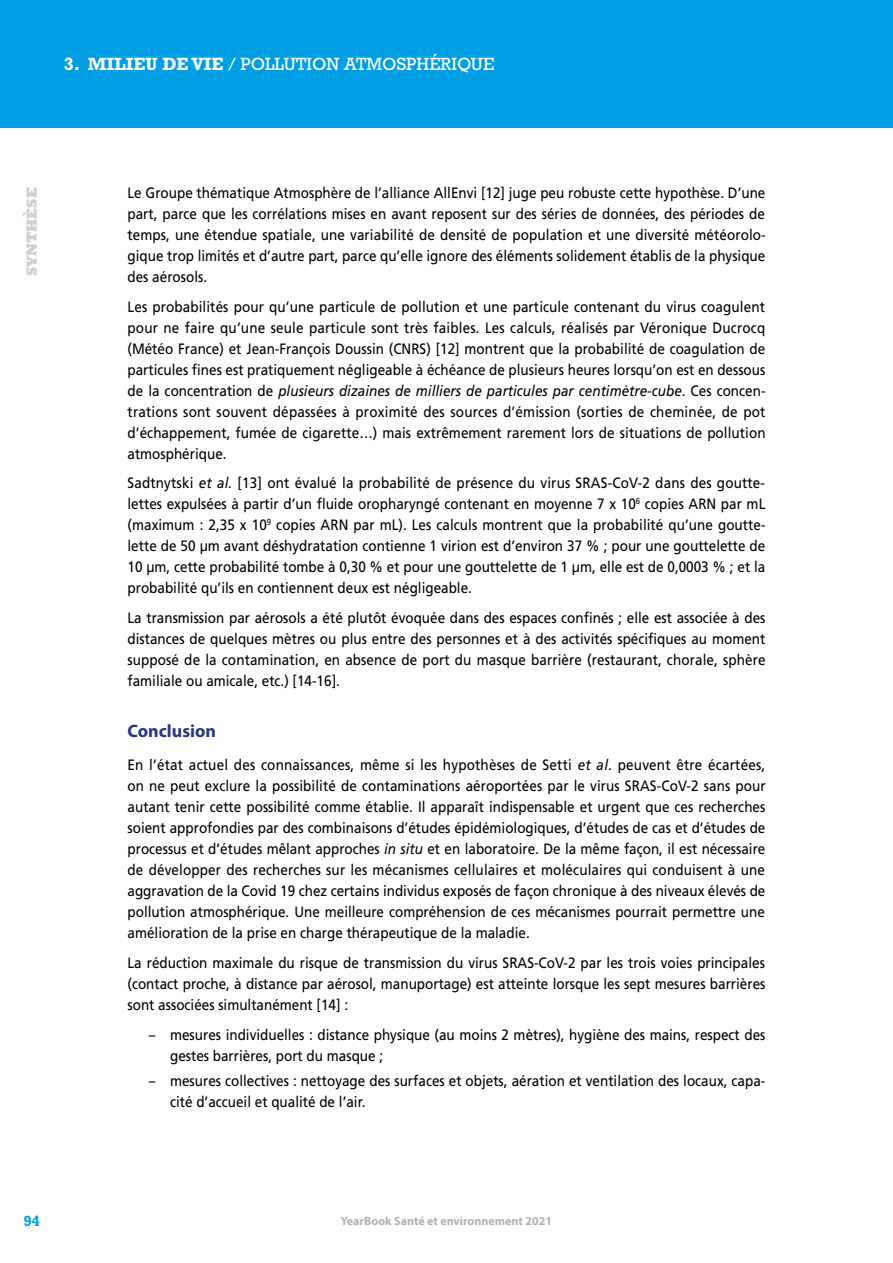
<style>
.page{position:relative;width:893px;height:1263px;background:#fff}
.page>*{position:absolute;margin:0;border:0;box-sizing:border-box;transform-origin:0 0}
.t1{font:18px "Rockwell Std";color:#fff}
.t2{font:700 18px "Myriad Pro";color:#283583}
.t3{font:15px/21px "Frutiger LT Std";color:#000;text-align:justify;scale:.9 1}
.t4{font:800 15px "Rockwell Std";color:#d0d0d0}
.t5{font:700 15px "Rockwell Std";color:#009fe3}
.t6{font:700 12px "Myriad Pro";color:#b3b2b2}
.s1{font-weight:700}
.s2{font-style:italic}
</style>
<div class="page">
<div style="left:0;top:0;width:893px;height:128px;background:#009fe3"></div>
<p class="t1" style="left:64px;top:53px;width:432px"><span class="s1">3. MILIEU DE VIE</span> / POLLUTION ATMOSPHÉRIQUE</p>
<p class="t4" style="left:23px;top:276px;width:91px;rotate:-90deg">SYNTHÈSE</p>
<p class="t5" style="left:24px;top:1211px;width:18px">94</p>
<p class="t3" style="left:128px;top:183px;width:711px">Le Groupe thématique Atmosphère de l’alliance AllEnvi [12] juge peu robuste cette hypothèse. D’une part, parce que les corrélations mises en avant reposent sur des séries de données, des périodes de temps, une étendue spatiale, une variabilité de densité de population et une diversité météorolo&shy;gique trop limités et d’autre part, parce qu’elle ignore des éléments solidement établis de la physique des aérosols.</p>
<p class="t3" style="left:128px;top:296px;width:710px">Les probabilités pour qu’une particule de pollution et une particule contenant du virus coagulent pour ne faire qu’une seule particule sont très faibles. Les calculs, réalisés par Véronique Ducrocq (Météo France) et Jean-François Doussin (CNRS) [12] montrent que la probabilité de coagulation de particules fines est pratiquement négligeable à échéance de plusieurs heures lorsqu’on est en dessous de la concentration de <span class="s2">plusieurs dizaines de milliers de particules par centimètre-cube</span>. Ces concen&shy;trations sont souvent dépassées à proximité des sources d’émission (sorties de cheminée, de pot d’échappement, fumée de cigarette…) mais extrêmement rarement lors de situations de pollution atmosphérique.</p>
<p class="t3" style="left:128px;top:473px;width:710px">Sadtnytski <span class="s2">et al.</span> [13] ont évalué la probabilité de présence du virus SRAS-CoV-2 dans des goutte&shy;lettes expulsées à partir d’un fluide oropharyngé contenant en moyenne 7 x 10<sup>6</sup> copies ARN par mL (maximum : 2,35 x 10<sup>9</sup> copies ARN par mL). Les calculs montrent que la probabilité qu’une goutte&shy;lette de 50 µm avant déshydratation contienne 1 virion est d’environ 37 % ; pour une gouttelette de 10 µm, cette probabilité tombe à 0,30 % et pour une gouttelette de 1 µm, elle est de 0,0003 % ; et la probabilité qu’ils en contiennent deux est négligeable.</p>
<p class="t3" style="left:128px;top:607px;width:710px">La transmission par aérosols a été plutôt évoquée dans des espaces confinés ; elle est associée à des distances de quelques mètres ou plus entre des personnes et à des activités spécifiques au moment supposé de la contamination, en absence de port du masque barrière (restaurant, chorale, sphère familiale ou amicale, etc.) [14-16].</p>
<p class="t2" style="left:128px;top:719px;width:90px">Conclusion</p>
<p class="t3" style="left:128px;top:755px;width:711px">En l’état actuel des connaissances, même si les hypothèses de Setti <span class="s2">et al</span>. peuvent être écartées, on ne peut exclure la possibilité de contaminations aéroportées par le virus SRAS-CoV-2 sans pour autant tenir cette possibilité comme établie. Il apparaît indispensable et urgent que ces recherches soient approfondies par des combinaisons d’études épidémiologiques, d’études de cas et d’études de processus et d’études mêlant approches <span class="s2">in situ</span> et en laboratoire. De la même façon, il est nécessaire de développer des recherches sur les mécanismes cellulaires et moléculaires qui conduisent à une aggravation de la Covid 19 chez certains individus exposés de façon chronique à des niveaux élevés de pollution atmosphérique. Une meilleure compréhension de ces mécanismes pourrait permettre une amélioration de la prise en charge thérapeutique de la maladie.</p>
<p class="t3" style="left:128px;top:952px;width:710px">La réduction maximale du risque de transmission du virus SRAS-CoV-2 par les trois voies principales (contact proche, à distance par aérosol, manuportage) est atteinte lorsque les sept mesures barrières sont associées simultanément [14] :</p>
<p class="t3" style="left:170px;top:1024px;width:663px;text-indent:-21px">– mesures individuelles : distance physique (au moins 2 mètres), hygiène des mains, respect des gestes barrières, port du masque ;</p>
<p class="t3" style="left:170px;top:1070px;width:663px;text-indent:-21px">– mesures collectives : nettoyage des surfaces et objets, aération et ventilation des locaux, capa&shy;cité d’accueil et qualité de l’air.</p>
<p class="t6" style="left:341px;top:1213px;width:213px">YearBook Santé et environnement 2021</p>
</div>
